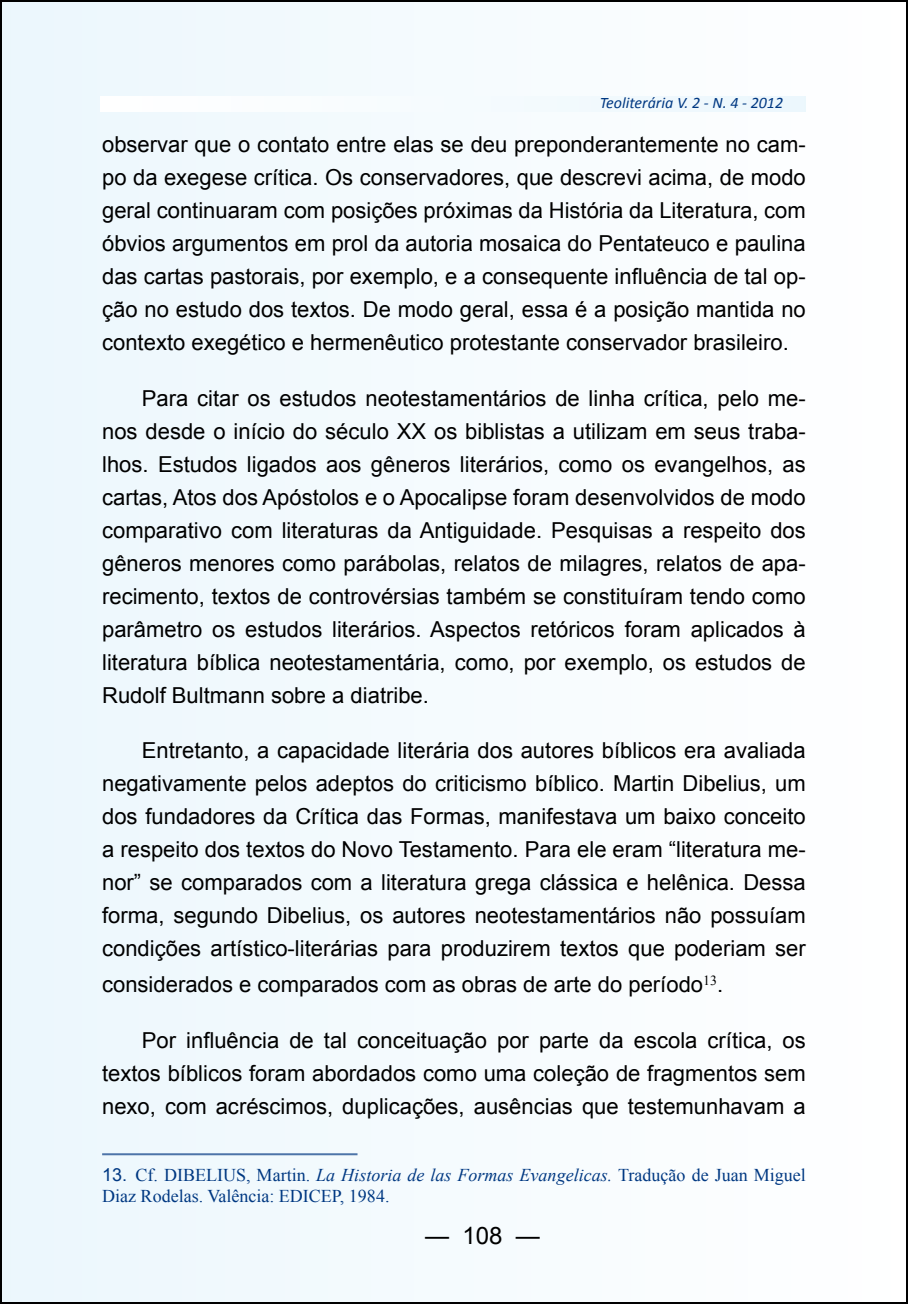
<style>
.page{position:relative;width:908px;height:1304px;background:#fff}
.page>*{position:absolute;margin:0;border:0;box-sizing:border-box;transform-origin:0 0}
.t1{font:24px "Arial";color:#000}
.t2{font:22px/33px "Arial";color:#000;text-align:justify}
.t3{font:18px/21px "Times New Roman";color:#003882}
.t4{font:italic 16px "Calibri";color:#003882}
.s1{font-family:"Arial"}
.s2{font-style:italic}
</style>
<div class="page">
<div style="left:1px;top:1px;width:905px;height:1302px;background:#f5fbfe"></div>
<hr style="left:102px;top:1153px;width:255px;height:2px;background:#4d74a8">
<p class="t4" style="left:599px;top:93px;width:185px">Teoliterária V. 2 - N. 4 - 2012</p>
<p class="t2" style="left:102px;top:128px;width:705px">observar que o contato entre elas se deu preponderantemente no cam&shy;po da exegese crítica. Os conservadores, que descrevi acima, de modo geral continuaram com posições próximas da História da Literatura, com óbvios argumentos em prol da autoria mosaica do Pentateuco e paulina das cartas pastorais, por exemplo, e a consequente influência de tal op&shy;ção no estudo dos textos. De modo geral, essa é a posição mantida no contexto exegético e hermenêutico protestante conservador brasileiro.</p>
<p class="t2" style="left:102px;top:382px;width:705px;text-indent:40px">Para citar os estudos neotestamentários de linha crítica, pelo me&shy;nos desde o início do século XX os biblistas a utilizam em seus traba&shy;lhos. Estudos ligados aos gêneros literários, como os evangelhos, as cartas, Atos dos Apóstolos e o Apocalipse foram desenvolvidos de modo comparativo com literaturas da Antiguidade. Pesquisas a respeito dos gêneros menores como parábolas, relatos de milagres, relatos de apa&shy;recimento, textos de controvérsias também se constituíram tendo como parâmetro os estudos literários. Aspectos retóricos foram aplicados à literatura bíblica neotestamentária, como, por exemplo, os estudos de Rudolf Bultmann sobre a diatribe.</p>
<p class="t2" style="left:102px;top:734px;width:705px;text-indent:40px">Entretanto, a capacidade literária dos autores bíblicos era avaliada negativamente pelos adeptos do criticismo bíblico. Martin Dibelius, um dos fundadores da Crítica das Formas, manifestava um baixo conceito a respeito dos textos do Novo Testamento. Para ele eram “literatura me&shy;nor” se comparados com a literatura grega clássica e helênica. Dessa forma, segundo Dibelius, os autores neotestamentários não possuíam condições artístico-literárias para produzirem textos que poderiam ser</p>
<p class="t2" style="left:102px;top:968px;width:622px">considerados e comparados com as obras de arte do período<sup>13</sup>.</p>
<p class="t2" style="left:102px;top:1024px;width:704px;text-indent:40px">Por influência de tal conceituação por parte da escola crítica, os textos bíblicos foram abordados como uma coleção de fragmentos sem nexo, com acréscimos, duplicações, ausências que testemunhavam a</p>
<p class="t3" style="left:102px;top:1164px;width:705px"><span class="s1">13.</span> Cf. DIBELIUS, Martin. <span class="s2">La Historia de las Formas Evangelicas.</span> Tradução de Juan Miguel<br>Diaz Rodelas. Valência: EDICEP, 1984.</p>
<p class="t1" style="left:425px;top:1219px;width:116px">— 108 —</p>
</div>
